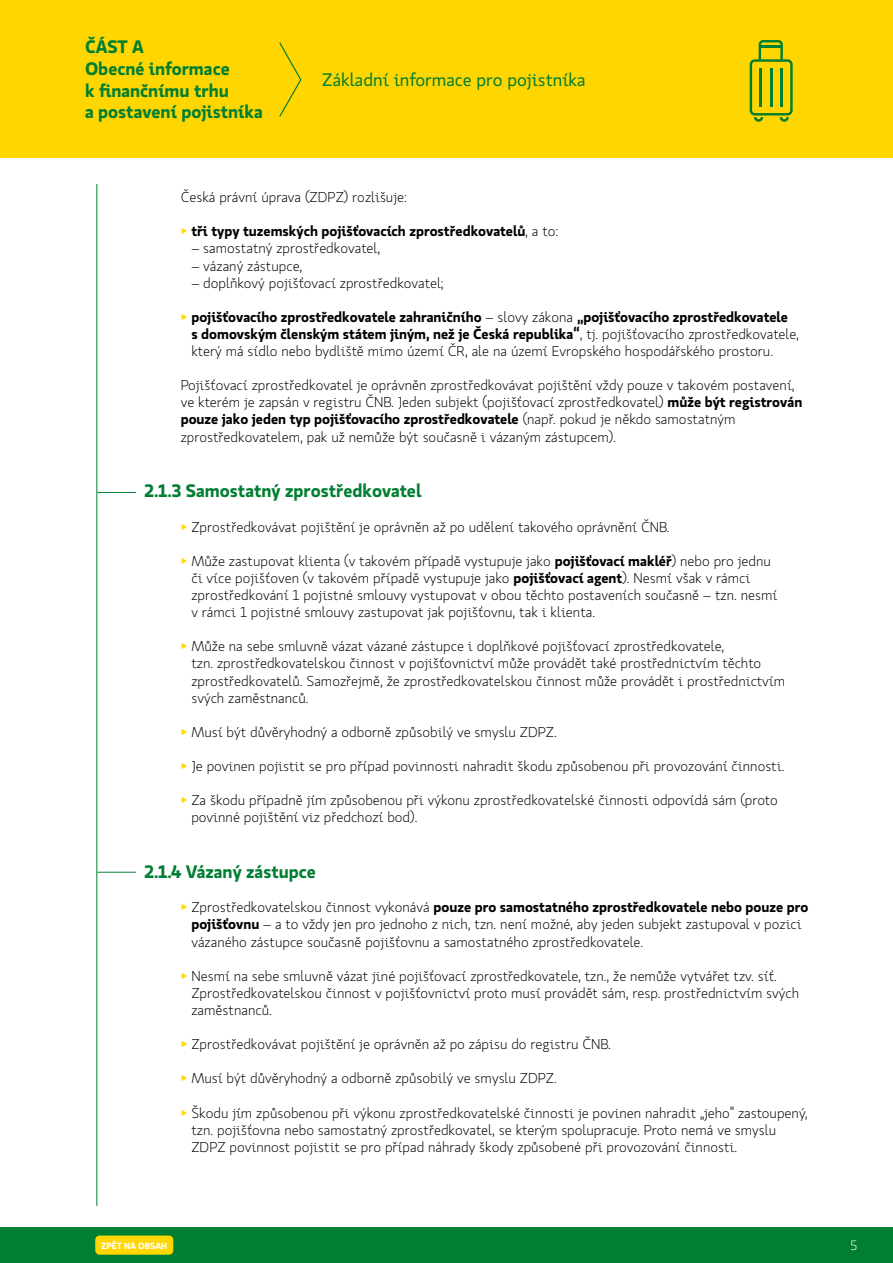
<style>
.page{position:relative;width:893px;height:1263px;background:#fff}
.page>*{position:absolute;margin:0;border:0;box-sizing:border-box;transform-origin:0 0}
.t1{font:700 18px/21.6px "Koop Pro";color:#007e31}
.t2{font:18px "Koop Pro";color:#007e31}
.t3{font:300 14.25px/17.1px "Koop Pro";color:#000}
.t4{font:700 14.25px "Koop Pro";color:#000}
.t5{font:300 13.5px "Koop Pro";color:#fff}
.t6{font:700 9px "Koop Pro";color:#fff}
.s1{font-weight:300;color:#ffd600}
.s2{font-weight:300}
.s3{color:#ffd600}
.s4{font-weight:700}
</style>
<div class="page">
<hr style="left:97px;top:492px;width:39px;height:1px;background:#007e31">
<hr style="left:97px;top:872px;width:39px;height:1px;background:#007e31">
<hr style="left:96px;top:184px;width:1px;height:1022px;background:#007e31">
<div style="left:0;top:1227px;width:893px;height:36px;background:#007e31"></div>
<div style="left:0;top:0;width:893px;height:157px;background:#ffd600"></div>
<svg style="left:279px;top:42px;width:23px;height:75px"></svg>
<svg style="left:750px;top:40px;width:43px;height:82px"></svg>
<div style="left:95px;top:1235px;width:78px;height:20px;background:#ffd600;border-radius:4px"></div>
<p class="t1" style="left:85px;top:36px;width:179px">ČÁST A<br>Obecné informace<br>k finančnímu trhu<br>a postavení pojistníka</p>
<p class="t2" style="left:322px;top:67px;width:265px">Základní informace pro pojistníka</p>
<p class="t3" style="left:181px;top:188px;width:228px">Česká právní úprava (ZDPZ) rozlišuje:</p>
<p class="t4" style="left:181px;top:221px;width:379px"><span class="s1">▶</span> tři typy tuzemských pojišťovacích zprostředkovatelů<span class="s2">, a to:</span></p>
<p class="t3" style="left:191px;top:240px;width:190px">– samostatný zprostředkovatel,</p>
<p class="t3" style="left:191px;top:257px;width:112px">– vázaný zástupce,</p>
<p class="t3" style="left:191px;top:274px;width:254px">– doplňkový pojišťovací zprostředkovatel;</p>
<p class="t3" style="left:191px;top:308px;width:609px;text-indent:-11px"><span class="s3">▶</span> <span class="s4">pojišťovacího zprostředkovatele zahraničního</span> – slovy zákona <span class="s4">„pojišťovacího zprostředkovatele<br>s domovským členským státem jiným, než je Česká republika“</span>, tj. pojišťovacího zprostředkovatele, který má sídlo nebo bydliště mimo území ČR, ale na území Evropského hospodářského prostoru.</p>
<p class="t3" style="left:181px;top:377px;width:623px">Pojišťovací zprostředkovatel je oprávněn zprostředkovávat pojištění vždy pouze v takovém postavení, ve kterém je zapsán v registru ČNB. Jeden subjekt (pojišťovací zprostředkovatel) <span class="s4">může být registrován pouze jako jeden typ pojišťovacího zprostředkovatele</span> (např. pokud je někdo samostatným zprostředkovatelem, pak už nemůže být současně i vázaným zástupcem).</p>
<p class="t1" style="left:145px;top:480px;width:278px">2.1.3 Samostatný zprostředkovatel</p>
<p class="t3" style="left:181px;top:518px;width:490px"><span class="s3">▶</span> Zprostředkovávat pojištění je oprávněn až po udělení takového oprávnění ČNB.</p>
<p class="t3" style="left:191px;top:552px;width:588px;text-indent:-11px"><span class="s3">▶</span> Může zastupovat klienta (v takovém případě vystupuje jako <span class="s4">pojišťovací makléř</span>) nebo pro jednu či více pojišťoven (v takovém případě vystupuje jako <span class="s4">pojišťovací agent</span>). Nesmí však v rámci zprostředkování 1 pojistné smlouvy vystupovat v obou těchto postaveních současně – tzn. nesmí v rámci 1 pojistné smlouvy zastupovat jak pojišťovnu, tak i klienta.</p>
<p class="t3" style="left:191px;top:638px;width:595px;text-indent:-11px"><span class="s3">▶</span> Může na sebe smluvně vázat vázané zástupce i doplňkové pojišťovací zprostředkovatele,<br>tzn. zprostředkovatelskou činnost v pojišťovnictví může provádět také prostřednictvím těchto zprostředkovatelů. Samozřejmě, že zprostředkovatelskou činnost může provádět i prostřednictvím svých zaměstnanců.</p>
<p class="t3" style="left:181px;top:723px;width:378px"><span class="s3">▶</span> Musí být důvěryhodný a odborně způsobilý ve smyslu ZDPZ.</p>
<p class="t3" style="left:181px;top:757px;width:605px"><span class="s3">▶</span> Je povinen pojistit se pro případ povinnosti nahradit škodu způsobenou při provozování činnosti.</p>
<p class="t3" style="left:191px;top:791px;width:588px;text-indent:-11px"><span class="s3">▶</span> Za škodu případně jím způsobenou při výkonu zprostředkovatelské činnosti odpovídá sám (proto povinné pojištění viz předchozí bod).</p>
<p class="t1" style="left:145px;top:860px;width:173px">2.1.4 Vázaný zástupce</p>
<p class="t3" style="left:191px;top:899px;width:618px;text-indent:-11px"><span class="s3">▶</span> Zprostředkovatelskou činnost vykonává <span class="s4">pouze pro samostatného zprostředkovatele nebo pouze pro pojišťovnu</span> – a to vždy jen pro jednoho z nich, tzn. není možné, aby jeden subjekt zastupoval v pozici vázaného zástupce současně pojišťovnu a samostatného zprostředkovatele.</p>
<p class="t3" style="left:191px;top:967px;width:609px;text-indent:-11px"><span class="s3">▶</span> Nesmí na sebe smluvně vázat jiné pojišťovací zprostředkovatele, tzn., že nemůže vytvářet tzv. síť.<br>Zprostředkovatelskou činnost v pojišťovnictví proto musí provádět sám, resp. prostřednictvím svých zaměstnanců.</p>
<p class="t3" style="left:181px;top:1035px;width:432px"><span class="s3">▶</span> Zprostředkovávat pojištění je oprávněn až po zápisu do registru ČNB.</p>
<p class="t3" style="left:181px;top:1070px;width:378px"><span class="s3">▶</span> Musí být důvěryhodný a odborně způsobilý ve smyslu ZDPZ.</p>
<p class="t3" style="left:191px;top:1104px;width:618px;text-indent:-11px"><span class="s3">▶</span> Škodu jím způsobenou při výkonu zprostředkovatelské činnosti je povinen nahradit „jeho“ zastoupený, tzn. pojišťovna nebo samostatný zprostředkovatel, se kterým spolupracuje. Proto nemá ve smyslu<br>ZDPZ povinnost pojistit se pro případ náhrady škody způsobené při provozování činnosti.</p>
<p class="t6" style="left:101px;top:1239px;width:67px">ZPĚT NA OBSAH</p>
<p class="t5" style="left:851px;top:1236px;width:8px">5</p>
</div>
